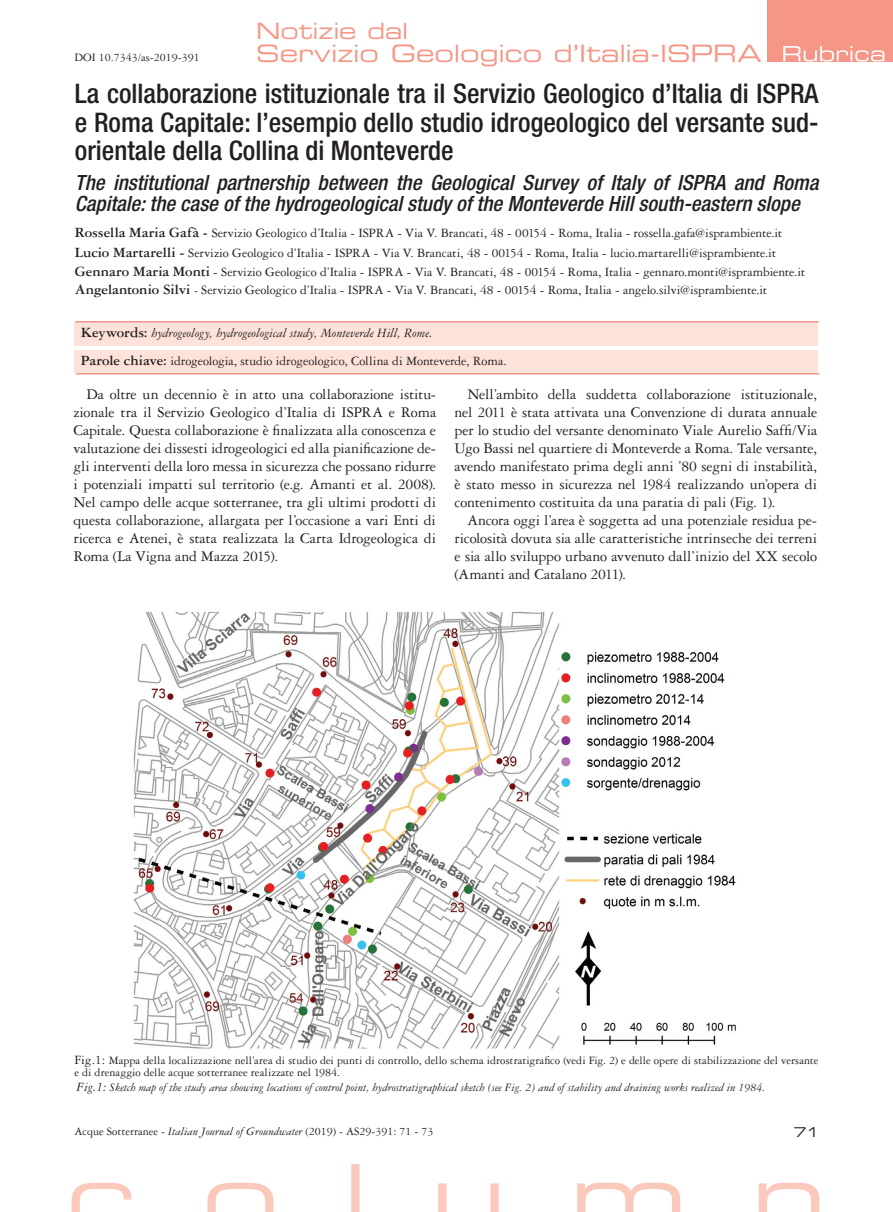
<style>
.page{position:relative;width:893px;height:1212px;background:#fff}
.page>*{position:absolute;margin:0;border:0;box-sizing:border-box;transform-origin:0 0}
.t1{font:500 condensed 27px/28.5px "Helvetica Neue LT Std";color:#231f20;text-align:justify}
.dida{font:24px "Eurostile LT Std Ex 2";letter-spacing:-.005em;color:#f59687}
.dida-2{font:22.5px "Eurostile LT Std Ex 2";letter-spacing:-.005em;color:#f59687}
.t2{font:italic 500 condensed 21px/21px "Helvetica Neue LT Std";color:#231f20}
.ArticleBody{font:15.75px/18px "Garamond 3 LT Std";letter-spacing:-.005em;color:#231f20;text-align:justify}
.Normale{font:13.5px "Garamond 3 LT Std";letter-spacing:-.005em;color:#231f20}
.t3{font:italic 13.5px "Garamond 3 LT Std";letter-spacing:-.005em;color:#231f20}
.t4{font:13.5px "Eurostile LT Std Ex 2";color:#231f20}
.t5{font:12px/12px "Garamond 3 LT Std";color:#231f20}
.t6{font:italic 12px "Garamond 3 LT Std";color:#231f20}
.s1{font-weight:700;font-size:15px}
.s2{font-size:12px}
.s3{font-weight:700;font-style:normal;font-size:15px}
.s4{font-size:13.5px}
.s5{font-style:italic}
</style>
<div class="page">
<svg style="left:72px;top:1164px;width:747px;height:48px"></svg>
<img style="left:133px;top:611px;width:603px;height:438px">
<div style="left:767px;top:0;width:126px;height:62px;background:#f59687"></div>
<svg style="left:783px;top:46px;width:101px;height:15px"></svg>
<div style="left:74px;top:351px;width:744px;height:22px;background:#fde2d9"></div>
<div style="left:74px;top:322px;width:744px;height:24px;background:#fde2d9"></div>
<hr style="left:75px;top:321px;width:744px;height:1px;background:#f59687">
<hr style="left:76px;top:373px;width:743px;height:2px;background:#f59687">
<p class="t5" style="left:74px;top:51px;width:127px">DOI 10.7343/as-2019-391</p>
<p class="dida-2" style="left:256px;top:16px;width:154px">Notizie dal</p>
<p class="dida" style="left:256px;top:37px;width:507px">Servizio Geologico d’Italia-ISPRA</p>
<p class="t1" style="left:75px;top:79px;width:745px">La collaborazione istituzionale tra il Servizio Geologico d’Italia di ISPRA e Roma Capitale: l’esempio dello studio idrogeologico del versante sud&shy;orientale della Collina di Monteverde</p>
<p class="t2" style="left:75px;top:172px;width:745px">The institutional partnership between the Geological Survey of Italy of ISPRA and Roma<br>Capitale: the case of the hydrogeological study of the Monteverde Hill south-eastern slope</p>
<p class="Normale" style="left:75px;top:226px;width:709px"><span class="s1">Rossella Maria Gafà -</span> Servizio Geologico d’Italia - ISPRA - Via V. Brancati, 48 - 00154 - Roma, Italia - rossella.gafa@isprambiente.it</p>
<p class="Normale" style="left:75px;top:245px;width:703px"><span class="s1">Lucio Martarelli -</span> Servizio Geologico d’Italia - ISPRA - Via V. Brancati, 48 - 00154 - Roma, Italia - lucio.martarelli@isprambiente.it</p>
<p class="Normale" style="left:75px;top:265px;width:732px"><span class="s1">Gennaro Maria Monti</span> - Servizio Geologico d’Italia - ISPRA - Via V. Brancati, 48 - 00154 - Roma, Italia - gennaro.monti@isprambiente.it</p>
<p class="Normale" style="left:75px;top:283px;width:694px"><span class="s1">Angelantonio Silvi</span> <span class="s2">-</span> Servizio Geologico d’Italia - ISPRA - Via V. Brancati, 48 - 00154 - Roma, Italia - angelo.silvi@isprambiente.it</p>
<p class="t3" style="left:81px;top:326px;width:353px"><span class="s3">Keywords:</span> hydrogeology, hydrogeological study, Monteverde Hill, Rome.</p>
<p class="Normale" style="left:81px;top:353px;width:427px"><span class="s1">Parole chiave:</span> idrogeologia, studio idrogeologico, Collina di Monteverde, Roma.</p>
<p class="ArticleBody" style="left:74px;top:386px;width:364px;text-indent:13px">Da oltre un decennio è in atto una collaborazione istitu&shy;zionale tra il Servizio Geologico d’Italia di ISPRA e Roma Capitale. Questa collaborazione è finalizzata alla conoscenza e valutazione dei dissesti idrogeologici ed alla pianificazione de&shy;gli interventi della loro messa in sicurezza che possano ridurre i potenziali impatti sul territorio (e.g. Amanti et al. 2008).<br>Nel campo delle acque sotterranee, tra gli ultimi prodotti di questa collaborazione, allargata per l’occasione a vari Enti di ricerca e Atenei, è stata realizzata la Carta Idrogeologica di Roma (La Vigna and Mazza 2015).</p>
<p class="ArticleBody" style="left:455px;top:386px;width:364px;text-indent:13px">Nell’ambito della suddetta collaborazione istituzionale, nel 2011 è stata attivata una Convenzione di durata annuale per lo studio del versante denominato Viale Aurelio Saffi/Via Ugo Bassi nel quartiere di Monteverde a Roma. Tale versante, avendo manifestato prima degli anni ’80 segni di instabilità, è stato messo in sicurezza nel 1984 realizzando un’opera di contenimento costituita da una paratia di pali (Fig. 1).</p>
<p class="ArticleBody" style="left:455px;top:512px;width:364px;text-indent:13px">Ancora oggi l’area è soggetta ad una potenziale residua pe&shy;ricolosità dovuta sia alle caratteristiche intrinseche dei terreni e sia allo sviluppo urbano avvenuto dall’inizio del XX secolo (Amanti and Catalano 2011).</p>
<p class="t5" style="left:74px;top:1054px;width:746px"><span class="s4">Fig.1:</span> Mappa della localizzazione nell’area di studio dei punti di controllo, dello schema idrostratigrafico (vedi Fig. 2) e delle opere di stabilizzazione del versante e di drenaggio delle acque sotterranee realizzate nel 1984.</p>
<p class="t6" style="left:77px;top:1081px;width:690px"><span class="s4">Fig.1:</span> Sketch map of the study area showing locations of control point, hydrostratigraphical sketch (see Fig. 2) and of stability and draining works realized in 1984.</p>
<p class="t5" style="left:74px;top:1125px;width:360px">Acque Sotterranee - <span class="s5">Italian Journal of Groundwater</span> (2019) - AS29-391: 71 - 73</p>
<p class="t4" style="left:794px;top:1123px;width:28px">71</p>
</div>
